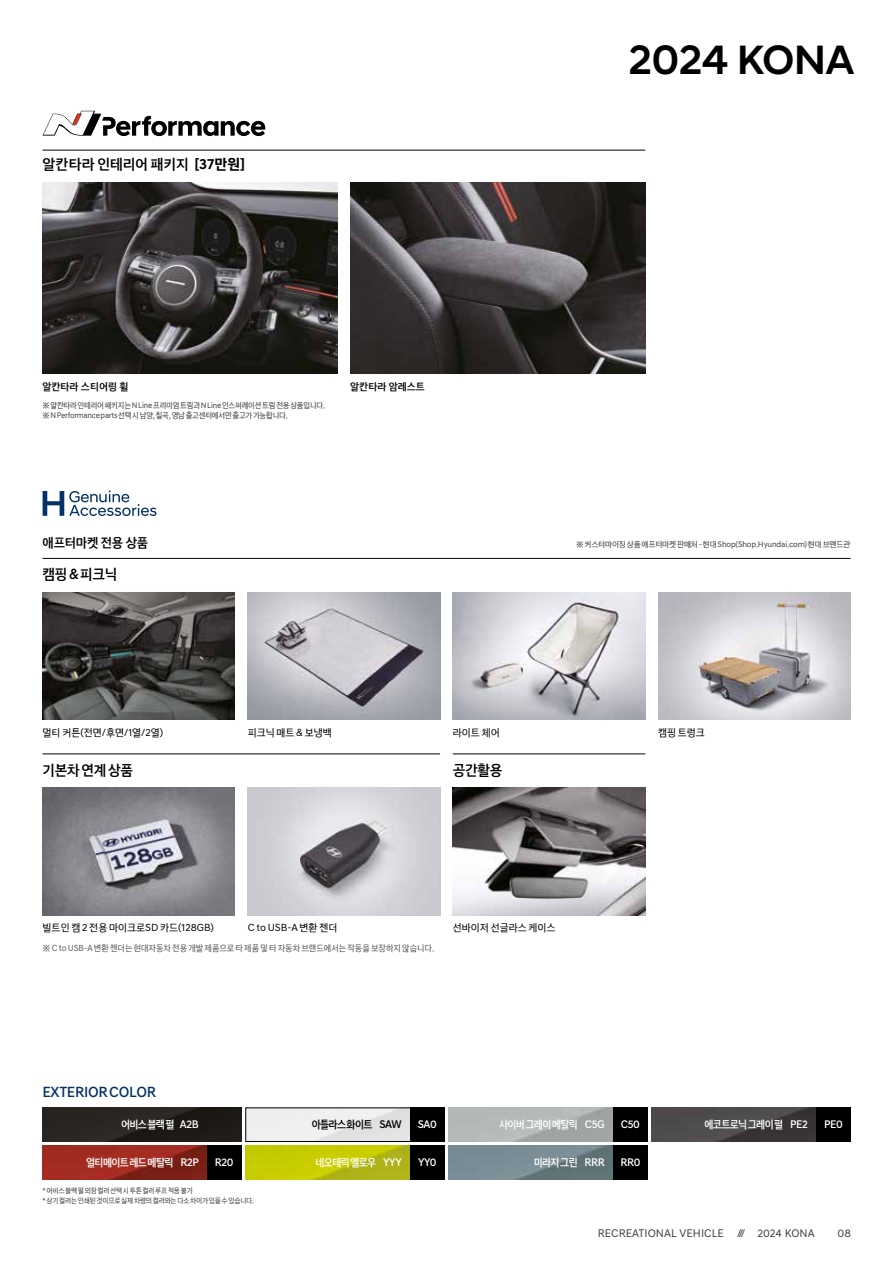
<style>
.page{position:relative;width:893px;height:1263px;background:#fff}
.page>*{position:absolute;margin:0;border:0;box-sizing:border-box;transform-origin:0 0}
.t1{font:500 41.7px "Hyundai Sans Head";color:#000}
.t2{font:15px "Hyundai Sans Text KROTF Medium";letter-spacing:-.02em;color:#000}
.t3{font:15px "Hyundai Sans Text KROTF Medium";letter-spacing:-.02em;color:#053266}
.t4{font:13.5px "Hyundai Sans Text KROTF Medium";letter-spacing:-.02em;color:#000}
.t5{font:11.25px "Hyundai Sans Text KROTF Medium";letter-spacing:-.06em;color:#fff;scale:.94 1}
.t6{font:11.25px "Hyundai Sans Text KROTF Regular";color:#3c3c3b}
.t7{font:11.25px "Hyundai Sans Text KROTF Medium";letter-spacing:-.06em;color:#fff}
.t8{font:11.25px "Hyundai Sans Text KROTF Medium";letter-spacing:-.06em;color:#000;scale:.94 1}
.t9{font:10.5px "Hyundai Sans Text KROTF Regular";color:#000}
.t10{font:10.5px "Hyundai Sans Text KROTF Medium";color:#000}
.t11{font:9px "Hyundai Sans Text KROTF Regular";letter-spacing:-.005em;color:#575756}
.t12{font:8.25px/9.8px "Hyundai Sans Text KROTF Regular";letter-spacing:-.025em;color:#3c3c3b;scale:.95 1}
.t13{font:8.25px "Hyundai Sans Text KROTF Regular";letter-spacing:-.025em;color:#3c3c3b}
.t14{font:7.5px/10.5px "Hyundai Sans Text KROTF Regular";letter-spacing:-.025em;color:#3c3c3b;scale:.95 1}
.s1{font-family:"Hyundai Sans Text KROTF Bold"}
</style>
<div class="page">
<svg style="left:43px;top:111px;width:222px;height:25px"></svg>
<hr style="left:43px;top:150px;width:602px;height:1px;background:#000">
<img style="left:43px;top:182px;width:295px;height:192px">
<img style="left:350px;top:182px;width:295px;height:192px">
<img style="left:246px;top:1146px;width:164px;height:34px">
<div style="left:410px;top:1146px;width:34px;height:34px;background:#000"></div>
<img style="left:43px;top:1108px;width:198px;height:34px">
<img style="left:43px;top:1146px;width:164px;height:34px">
<div style="left:207px;top:1146px;width:34px;height:34px;background:#000"></div>
<img style="left:652px;top:1108px;width:164px;height:34px">
<div style="left:816px;top:1108px;width:34px;height:34px;background:#000"></div>
<div style="left:613px;top:1108px;width:34px;height:34px;background:#000"></div>
<div style="left:246px;top:1108px;width:198px;height:34px;border:1px solid #000"></div>
<div style="left:410px;top:1108px;width:34px;height:34px;background:#000"></div>
<img style="left:449px;top:1146px;width:164px;height:34px">
<div style="left:613px;top:1146px;width:34px;height:34px;background:#000"></div>
<svg style="left:43px;top:490px;width:113px;height:26px"></svg>
<img style="left:248px;top:592px;width:192px;height:128px">
<img style="left:43px;top:592px;width:192px;height:128px">
<img style="left:658px;top:592px;width:192px;height:128px">
<img style="left:453px;top:592px;width:192px;height:128px">
<hr style="left:43px;top:558px;width:807px;height:1px;background:#000">
<img style="left:453px;top:787px;width:192px;height:128px">
<img style="left:248px;top:787px;width:192px;height:128px">
<img style="left:43px;top:787px;width:192px;height:128px">
<hr style="left:43px;top:754px;width:397px;height:1px;background:#000">
<hr style="left:453px;top:754px;width:192px;height:1px;background:#000">
<h2 class="t2" style="left:43px;top:155px;width:204px">알칸타라 인테리어 패키지 <span class="s1">[37만원]</span></h2>
<p class="t10" style="left:43px;top:379px;width:87px">알칸타라 스티어링 휠</p>
<p class="t10" style="left:350px;top:379px;width:76px">알칸타라 암레스트</p>
<p class="t12" style="left:43px;top:400px;width:299px">※ 알칸타라 인테리어 패키지는 N Line 프리미엄 트림과 N Line 인스퍼레이션 트림 전용 상품입니다. ※ N Performance parts 선택 시 남양, 칠곡, 영남 출고센터에서만 출고가 가능합니다.</p>
<h1 class="t1" style="left:629px;top:35px;width:227px">2024 KONA</h1>
<h3 class="t4" style="left:43px;top:534px;width:107px">애프터마켓 전용 상품</h3>
<p class="t13" style="left:576px;top:539px;width:276px">※ 커스터마이징 상품 애프터마켓 판매처 - 현대 Shop(Shop.Hyundai.com) 현대 브랜드관</p>
<h2 class="t2" style="left:43px;top:565px;width:77px">캠핑 &amp; 피크닉</h2>
<p class="t9" style="left:43px;top:726px;width:122px">멀티 커튼(전면/후면/1열/2열)</p>
<p class="t9" style="left:248px;top:726px;width:86px">피크닉 매트 &amp; 보냉백</p>
<p class="t9" style="left:453px;top:726px;width:48px">라이트 체어</p>
<p class="t9" style="left:658px;top:726px;width:48px">캠핑 트렁크</p>
<h2 class="t2" style="left:43px;top:760px;width:92px">기본차 연계 상품</h2>
<h2 class="t2" style="left:453px;top:760px;width:51px">공간활용</h2>
<p class="t9" style="left:43px;top:921px;width:173px">빌트인 캠 2 전용 마이크로SD 카드(128GB)</p>
<p class="t9" style="left:248px;top:921px;width:91px">C to USB-A 변환 젠더</p>
<p class="t9" style="left:453px;top:921px;width:104px">선바이저 선글라스 케이스</p>
<p class="t11" style="left:43px;top:942px;width:393px">※ C to USB-A 변환 젠더는 현대자동차 전용 개발 제품으로 타 제품 및 타 자동차 브랜드에서는 작동을 보장하지 않습니다.</p>
<h2 class="t3" style="left:43px;top:1083px;width:115px">EXTERIOR COLOR</h2>
<h3 class="t5" style="left:121px;top:1117px;width:84px">어비스 블랙 펄 A2B</h3>
<h3 class="t5" style="left:86px;top:1155px;width:121px">얼티메이트 레드 메탈릭 R2P</h3>
<h3 class="t7" style="left:215px;top:1155px;width:20px">R20</h3>
<p class="t14" style="left:43px;top:1185px;width:224px">* 어비스 블랙 펄 외장 컬러 선택 시 투톤 컬러 루프 적용 불가<br>* 상기 컬러는 인쇄된 것이므로 실제 차량의 컬러와는 다소 차이가 있을 수 있습니다.</p>
<h3 class="t8" style="left:312px;top:1117px;width:97px">아틀라스 화이트 SAW</h3>
<h3 class="t7" style="left:418px;top:1117px;width:21px">SA0</h3>
<h3 class="t5" style="left:499px;top:1117px;width:114px">사이버 그레이 메탈릭 C5G</h3>
<h3 class="t7" style="left:621px;top:1117px;width:21px">C50</h3>
<h3 class="t5" style="left:704px;top:1117px;width:112px">에코트로닉 그레이 펄 PE2</h3>
<h3 class="t7" style="left:824px;top:1117px;width:20px">PE0</h3>
<h3 class="t5" style="left:534px;top:1155px;width:77px">미라지 그린 RRR</h3>
<h3 class="t7" style="left:620px;top:1155px;width:22px">RR0</h3>
<h3 class="t5" style="left:315px;top:1155px;width:93px">네오테릭 옐로우 YYY</h3>
<h3 class="t7" style="left:418px;top:1155px;width:20px">YY0</h3>
<h3 class="t6" style="left:598px;top:1226px;width:218px">RECREATIONAL VEHICLE /// 2024 KONA</h3>
<h3 class="t6" style="left:838px;top:1226px;width:15px">08</h3>
</div>
